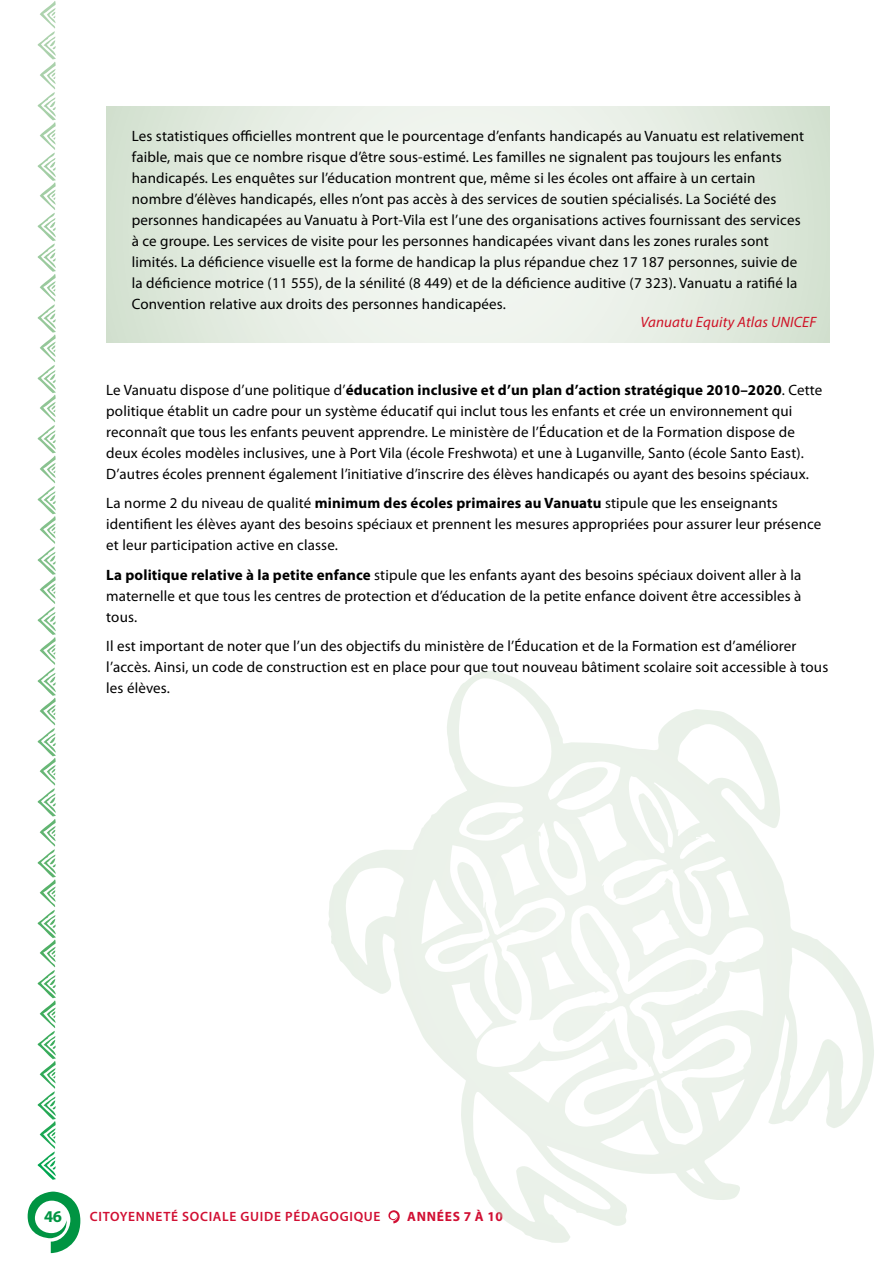
<style>
.page{position:relative;width:893px;height:1263px;background:#fff}
.page>*{position:absolute;margin:0;border:0;box-sizing:border-box;transform-origin:0 0}
.t1{font:700 16.5px "Myriad Pro";color:#009442}
.t2{font:15px/21px "Myriad Pro";letter-spacing:.01em;color:#000}
.t3{font:italic 15px "Myriad Pro";letter-spacing:.01em;color:#cf1226}
.t4{font:600 13.5px "Myriad Pro";letter-spacing:.055em;color:#d10f33}
.t5{font:700 13.5px "Myriad Pro";letter-spacing:.055em;color:#d10f33}
.s1{font-weight:700}
</style>
<div class="page">
<svg style="left:28px;top:1191px;width:52px;height:62px"></svg>
<svg style="left:38px;top:879px;width:18px;height:241px"></svg>
<svg style="left:388px;top:1210px;width:12px;height:13px"></svg>
<svg style="left:106px;top:106px;width:723px;height:237px"></svg>
<svg style="left:328px;top:671px;width:546px;height:457px"></svg>
<p class="t2" style="left:132px;top:125px;width:674px">Les statistiques officielles montrent que le pourcentage d’enfants handicapés au Vanuatu est relativement faible, mais que ce nombre risque d’être sous-estimé. Les familles ne signalent pas toujours les enfants handicapés. Les enquêtes sur l’éducation montrent que, même si les écoles ont affaire à un certain nombre d’élèves handicapés, elles n’ont pas accès à des services de soutien spécialisés. La Société des personnes handicapées au Vanuatu à Port-Vila est l’une des organisations actives fournissant des services à ce groupe. Les services de visite pour les personnes handicapées vivant dans les zones rurales sont limités. La déficience visuelle est la forme de handicap la plus répandue chez 17 187 personnes, suivie de la déficience motrice (11 555), de la sénilité (8 449) et de la déficience auditive (7 323). Vanuatu a ratifié la Convention relative aux droits des personnes handicapées.</p>
<p class="t3" style="left:640px;top:313px;width:177px">Vanuatu Equity Atlas UNICEF</p>
<p class="t2" style="left:106px;top:379px;width:718px">Le Vanuatu dispose d’une politique d’<span class="s1">éducation inclusive et d’un plan d’action stratégique 2010–2020</span>. Cette politique établit un cadre pour un système éducatif qui inclut tous les enfants et crée un environnement qui reconnaît que tous les enfants peuvent apprendre. Le ministère de l’Éducation et de la Formation dispose de deux écoles modèles inclusives, une à Port Vila (école Freshwota) et une à Luganville, Santo (école Santo East).<br>D’autres écoles prennent également l’initiative d’inscrire des élèves handicapés ou ayant des besoins spéciaux.</p>
<p class="t2" style="left:106px;top:493px;width:717px">La norme 2 du niveau de qualité <span class="s1">minimum des écoles primaires au Vanuatu</span> stipule que les enseignants identifient les élèves ayant des besoins spéciaux et prennent les mesures appropriées pour assurer leur présence et leur participation active en classe.</p>
<p class="t2" style="left:106px;top:564px;width:697px;text-align:justify"><span class="s1">La politique relative à la petite enfance</span> stipule que les enfants ayant des besoins spéciaux doivent aller à la maternelle et que tous les centres de protection et d’éducation de la petite enfance doivent être accessibles à tous.</p>
<p class="t2" style="left:106px;top:636px;width:723px">Il est important de noter que l’un des objectifs du ministère de l’Éducation et de la Formation est d’améliorer l’accès. Ainsi, un code de construction est en place pour que tout nouveau bâtiment scolaire soit accessible à tous les élèves.</p>
<p class="t1" style="left:44px;top:1205px;width:19px">46</p>
<p class="t4" style="left:90px;top:1208px;width:292px">CITOYENNETÉ SOCIALE GUIDE PÉDAGOGIQUE</p>
<p class="t5" style="left:407px;top:1207px;width:97px">Années 7 à 10</p>
</div>
